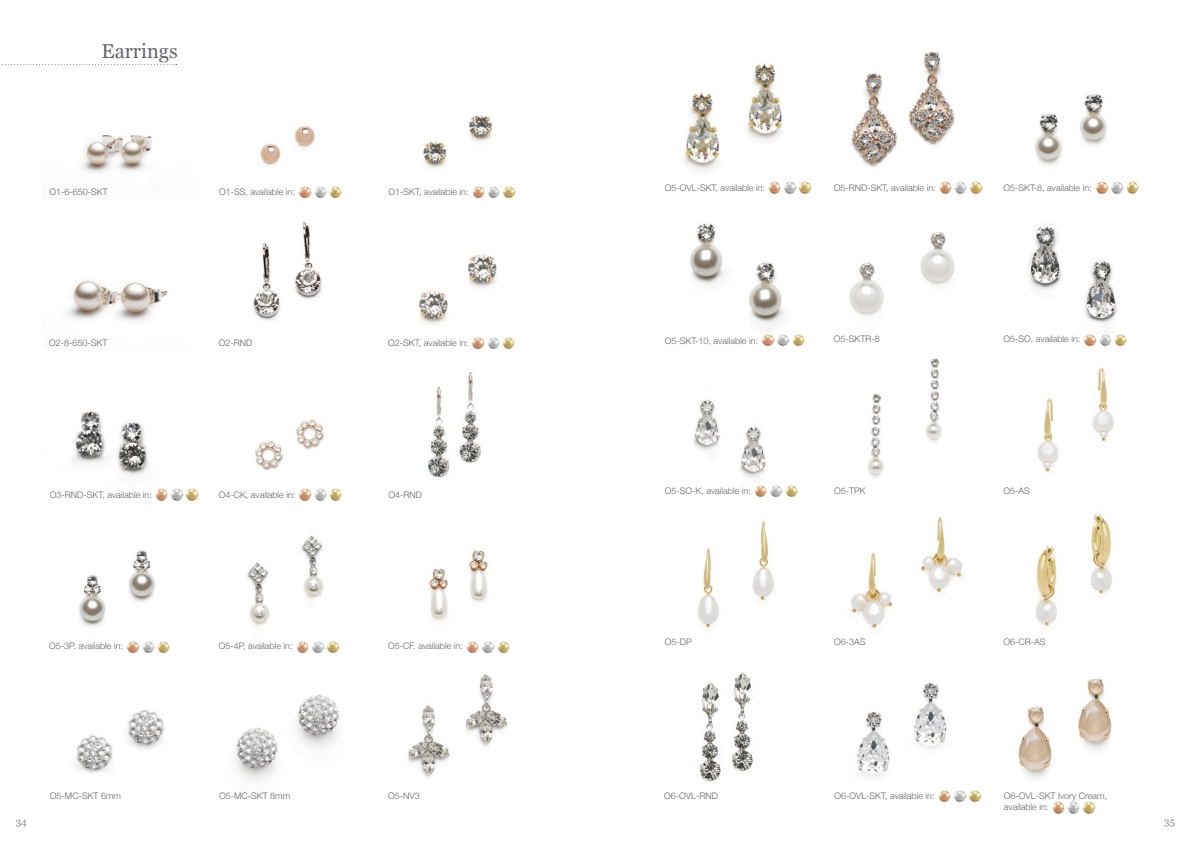
<style>
.page{position:relative;width:1191px;height:842px;background:#fff}
.page>*{position:absolute;margin:0;border:0;box-sizing:border-box;transform-origin:0 0}
.t1{font:20px "Georgia";color:#646568}
.t2{font:10px "Georgia";color:#8b8a85}
.t3{font:300 9px/10.8px "Helvetica Neue";color:#646568}
</style>
<div class="page">
<img style="left:1018px;top:678px;width:94px;height:137px">
<img style="left:254px;top:419px;width:84px;height:76px">
<img style="left:429px;top:550px;width:81px;height:98px">
<img style="left:423px;top:115px;width:69px;height:54px">
<img style="left:419px;top:194px;width:97px;height:151px">
<img style="left:73px;top:411px;width:105px;height:78px">
<img style="left:260px;top:126px;width:55px;height:40px">
<img style="left:82px;top:135px;width:70px;height:38px">
<img style="left:253px;top:221px;width:69px;height:100px">
<img style="left:67px;top:279px;width:101px;height:42px">
<svg style="left:1px;top:64px;width:176px;height:1px"></svg>
<img style="left:428px;top:372px;width:53px;height:106px">
<img style="left:849px;top:194px;width:129px;height:122px">
<img style="left:684px;top:63px;width:124px;height:119px">
<img style="left:851px;top:52px;width:127px;height:130px">
<img style="left:1035px;top:94px;width:104px;height:96px">
<img style="left:76px;top:653px;width:89px;height:120px">
<img style="left:234px;top:535px;width:106px;height:246px">
<img style="left:690px;top:194px;width:95px;height:134px">
<img style="left:867px;top:358px;width:75px;height:119px">
<img style="left:850px;top:516px;width:113px;height:113px">
<img style="left:1035px;top:513px;width:77px;height:113px">
<img style="left:1037px;top:367px;width:77px;height:106px">
<img style="left:693px;top:400px;width:105px;height:228px">
<img style="left:79px;top:501px;width:115px;height:148px">
<img style="left:1029px;top:225px;width:98px;height:118px">
<img style="left:408px;top:653px;width:100px;height:125px">
<img style="left:857px;top:683px;width:90px;height:94px">
<img style="left:699px;top:672px;width:54px;height:109px">
<svg style="left:299px;top:186px;width:43px;height:13px"></svg>
<svg style="left:472px;top:186px;width:43px;height:13px"></svg>
<svg style="left:768px;top:182px;width:43px;height:12px"></svg>
<svg style="left:939px;top:182px;width:43px;height:12px"></svg>
<svg style="left:1095px;top:182px;width:43px;height:12px"></svg>
<svg style="left:761px;top:334px;width:43px;height:13px"></svg>
<svg style="left:1084px;top:334px;width:42px;height:13px"></svg>
<svg style="left:754px;top:485px;width:43px;height:13px"></svg>
<svg style="left:1052px;top:802px;width:43px;height:12px"></svg>
<svg style="left:938px;top:790px;width:43px;height:12px"></svg>
<svg style="left:472px;top:338px;width:43px;height:12px"></svg>
<svg style="left:155px;top:489px;width:43px;height:12px"></svg>
<svg style="left:299px;top:489px;width:43px;height:12px"></svg>
<svg style="left:296px;top:641px;width:43px;height:12px"></svg>
<svg style="left:466px;top:641px;width:43px;height:12px"></svg>
<svg style="left:127px;top:641px;width:43px;height:12px"></svg>
<h1 class="t1" style="left:102px;top:36px;width:78px">Earrings</h1>
<p class="t3" style="left:50px;top:186px;width:60px">O1-6-650-SKT</p>
<p class="t3" style="left:219px;top:186px;width:77px">O1-SS, available in:</p>
<p class="t3" style="left:388px;top:186px;width:82px">O1-SKT, available in:</p>
<p class="t3" style="left:665px;top:181px;width:102px">O5-OVL-SKT, available in:</p>
<p class="t3" style="left:834px;top:181px;width:103px">O5-RND-SKT, available in:</p>
<p class="t3" style="left:1003px;top:181px;width:90px">O5-SKT-8, available in:</p>
<p class="t3" style="left:49px;top:337px;width:60px">O2-8-650-SKT</p>
<p class="t3" style="left:219px;top:337px;width:35px">O2-RND</p>
<p class="t3" style="left:388px;top:337px;width:82px">O2-SKT, available in:</p>
<p class="t3" style="left:665px;top:334px;width:95px">O5-SKT-10, available in:</p>
<p class="t3" style="left:834px;top:333px;width:47px">O5-SKTR-8</p>
<p class="t3" style="left:1003px;top:333px;width:78px">O5-SO, available in:</p>
<p class="t3" style="left:50px;top:488px;width:103px">O3-RND-SKT, available in:</p>
<p class="t3" style="left:219px;top:488px;width:78px">O4-CK, available in:</p>
<p class="t3" style="left:388px;top:488px;width:35px">O4-RND</p>
<p class="t3" style="left:665px;top:485px;width:88px">O5-SO-K, available in:</p>
<p class="t3" style="left:834px;top:485px;width:33px">O5-TPK</p>
<p class="t3" style="left:1003px;top:485px;width:28px">O5-AS</p>
<p class="t3" style="left:49px;top:640px;width:75px">O5-3P, available in:</p>
<p class="t3" style="left:219px;top:640px;width:75px">O5-4P, available in:</p>
<p class="t3" style="left:388px;top:640px;width:76px">O5-CF, available in:</p>
<p class="t3" style="left:665px;top:636px;width:28px">O5-DP</p>
<p class="t3" style="left:834px;top:636px;width:33px">O6-3AS</p>
<p class="t3" style="left:1003px;top:636px;width:44px">O6-CR-AS</p>
<p class="t3" style="left:50px;top:790px;width:73px">O5-MC-SKT 6mm</p>
<p class="t3" style="left:219px;top:790px;width:73px">O5-MC-SKT 8mm</p>
<p class="t3" style="left:388px;top:790px;width:33px">O5-NV3</p>
<p class="t3" style="left:664px;top:790px;width:55px">O6-OVL-RND</p>
<p class="t3" style="left:834px;top:790px;width:102px">O6-OVL-SKT, available in:</p>
<p class="t3" style="left:1004px;top:790px;width:105px">O6-OVL-SKT Ivory Cream, available in:</p>
<p class="t2" style="left:16px;top:814px;width:13px">34</p>
<p class="t2" style="left:1164px;top:814px;width:12px">35</p>
</div>
